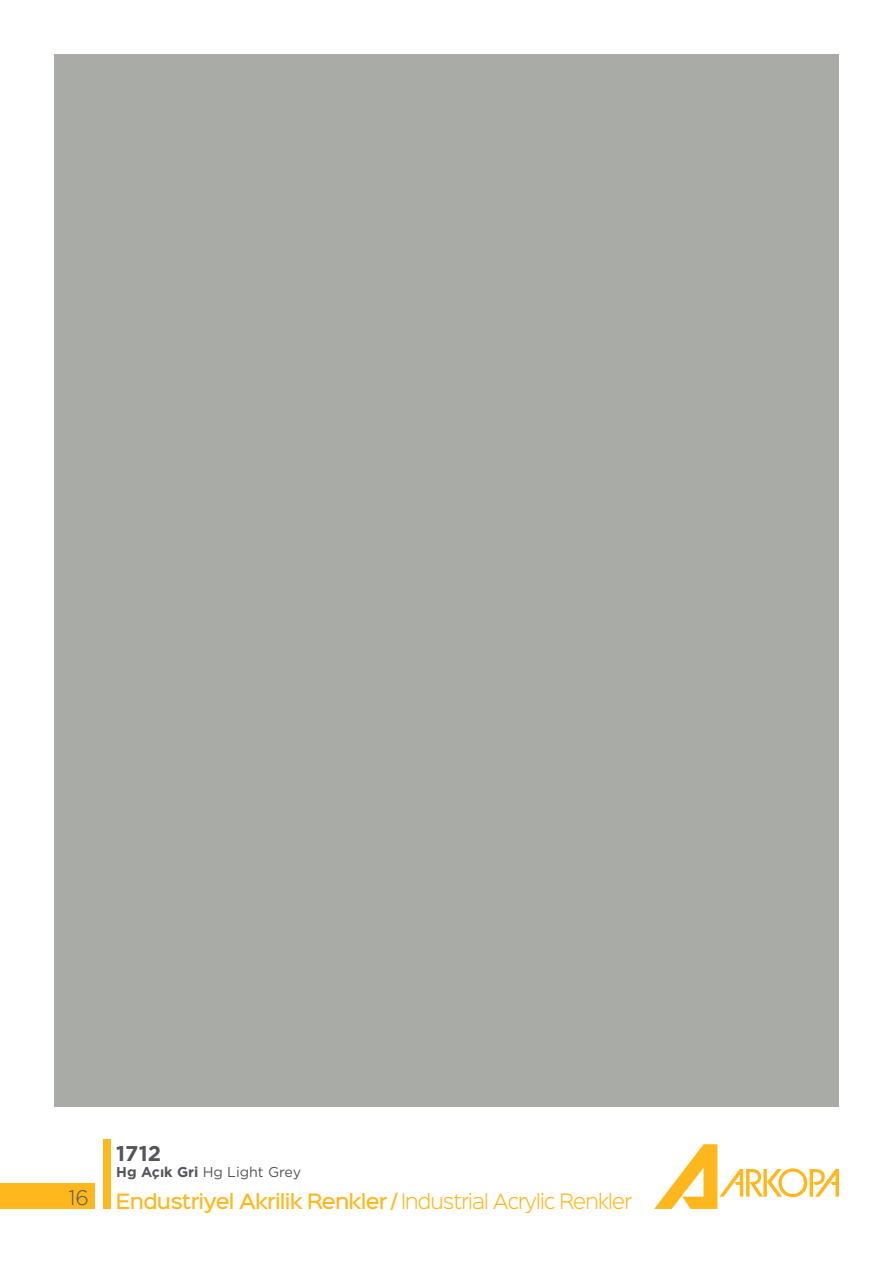
<style>
.page{position:relative;width:893px;height:1263px;background:#fff}
.page>*{position:absolute;margin:0;border:0;box-sizing:border-box;transform-origin:0 0}
.t1{font:700 21.3px "Gotham";color:#52555b}
.t2{font:300 21px "Gotham";color:#52555b}
.t3{font:500 19.05px "Sinkin Sans 500";letter-spacing:-.04em;color:#ffb71e}
.t4{font:14.25px "Gotham";color:#52555b}
.s1{font-weight:700}
.s2{font-family:"Sinkin Sans 300";font-weight:300}
</style>
<div class="page">
<div style="left:104px;top:1139px;width:7px;height:70px;background:#ffb71e"></div>
<svg style="left:654px;top:1144px;width:185px;height:65px"></svg>
<div style="left:0;top:1184px;width:95px;height:25px;background:#ffb71e"></div>
<p class="t2" style="left:68px;top:1184px;width:22px">16</p>
<p class="t1" style="left:116px;top:1140px;width:46px">1712</p>
<p class="t4" style="left:116px;top:1163px;width:186px"><span class="s1">Hg Açık Gri</span> Hg Light Grey</p>
<p class="t3" style="left:116px;top:1185px;width:518px">Endustriyel Akrilik Renkler / <span class="s2">Industrial Acrylic Renkler</span></p>
</div>
